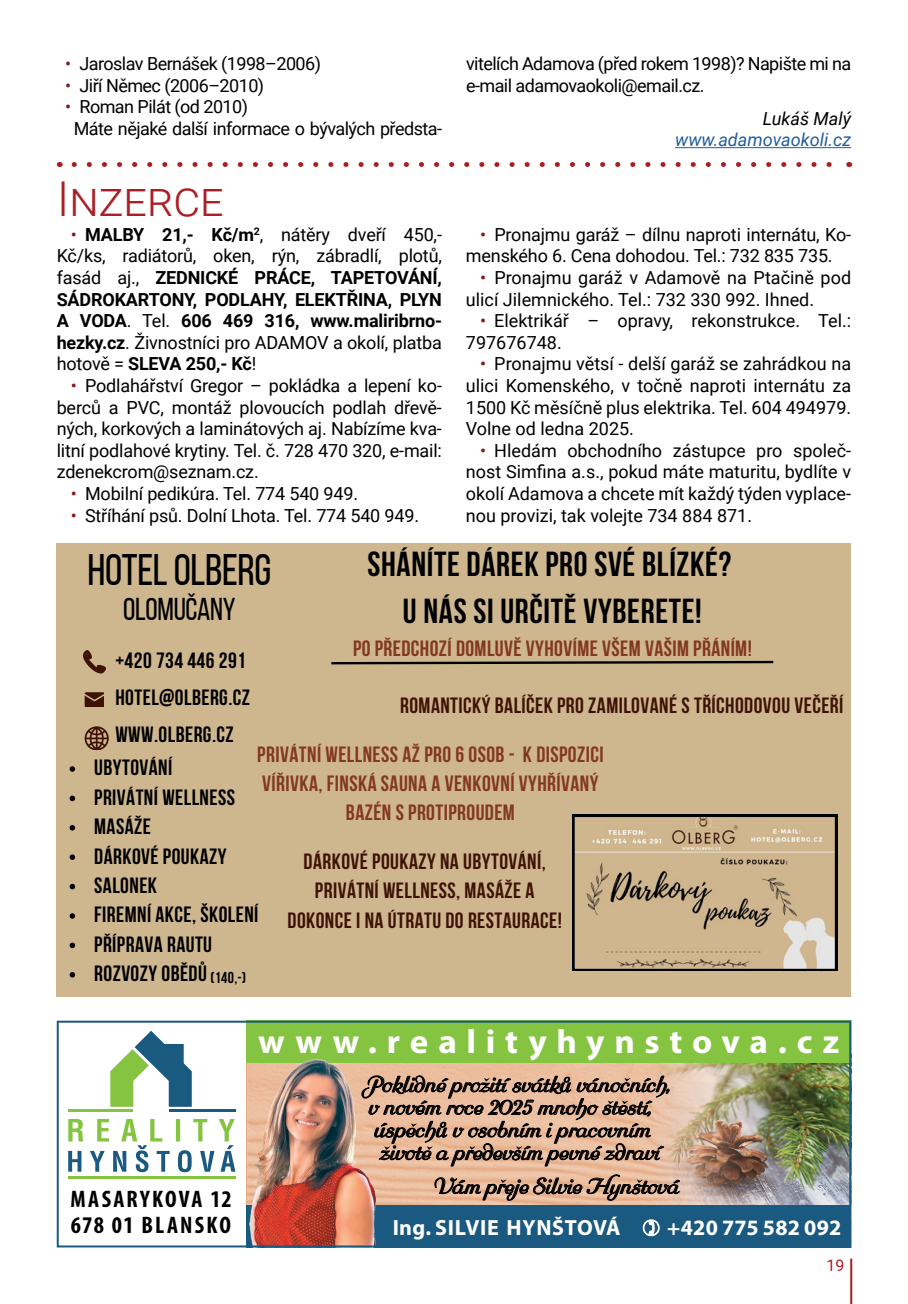
<style>
.page{position:relative;width:908px;height:1304px;background:#fff}
.page>*{position:absolute;margin:0;border:0;box-sizing:border-box;transform-origin:0 0}
.t1{font:300 48px "Roboto";color:#aa1f24}
.t2{font:44px "Bebas Neue";letter-spacing:-.01em;color:#000}
.t3{font:700 34.6px/47.2px "Bebas Neue";letter-spacing:.02em;color:#000;text-align:center}
.t4{font:700 33.8px "Myriad Pro";letter-spacing:.275em;color:#fff;scale:1.04 1}
.t5{font:31.4px "Bebas Neue";letter-spacing:-.01em;color:#000}
.t6{font:24px/22.6px "Rundkursiv";color:#000;text-align:center}
.t7{font:700 condensed 24px/26px "Myriad Pro";letter-spacing:.09em;color:#000}
.t8{font:700 22px/29.4px "Bebas Neue";letter-spacing:.02em;color:#000}
.t9{font:700 22px/29.4px "Bebas Neue";letter-spacing:.02em;color:#833820;text-align:center}
.t10{font:700 22px/29.4px "Bebas Neue";letter-spacing:.02em;color:#3e1305;text-align:center}
.t11{font:700 22px "Myriad Pro";letter-spacing:.015em;color:#fff}
.t12{font:18px/21.6px "Roboto";letter-spacing:-.01em;color:#000;text-align:justify}
.t13{font:700 18px/21.6px "Roboto";letter-spacing:-.01em;color:#000;text-align:justify}
.t14{font:18px/21.6px "Roboto";letter-spacing:-.03em;color:#000}
.t15{font:italic 18px "Roboto";color:#215e9e}
.t16{font:italic 18px "Roboto";color:#000}
.t17{font:16px "Roboto";color:#aa1f24}
.t18{font:700 15.8px "Bebas Neue";color:#000}
.s1{color:#871619}
.s2{font-weight:400;color:#871619}
.s3{font-weight:400}
</style>
<div class="page">
<hr style="left:849px;top:1259px;width:2px;height:45px;background:#aa1f24">
<svg style="left:74px;top:162px;width:758px;height:5px"></svg>
<img style="left:378px;top:1063px;width:272px;height:142px">
<img style="left:650px;top:1063px;width:197px;height:142px">
<div style="left:246px;top:1021px;width:604px;height:42px;background:#85c441"></div>
<div style="left:246px;top:1205px;width:604px;height:42px;background:#1a5980"></div>
<svg style="left:68px;top:1119px;width:167px;height:53px"></svg>
<hr style="left:68px;top:1176px;width:167px;height:2px;background:#85c441">
<hr style="left:169px;top:1110px;width:66px;height:2px;background:#1a5980">
<hr style="left:68px;top:1110px;width:65px;height:2px;background:#85c441">
<svg style="left:110px;top:1031px;width:82px;height:76px"></svg>
<svg style="left:434px;top:1174px;width:245px;height:27px"></svg>
<svg style="left:378px;top:1075px;width:291px;height:91px"></svg>
<img style="left:249px;top:1225px;width:127px;height:19px">
<img style="left:246px;top:1059px;width:132px;height:166px">
<div style="left:57px;top:1021px;width:793px;height:226px;border:2px solid #1a5980"></div>
<div style="left:57px;top:543px;width:793px;height:454px;background:#ceb68f"></div>
<svg style="left:85px;top:726px;width:23px;height:24px"></svg>
<svg style="left:83px;top:650px;width:23px;height:23px"></svg>
<svg style="left:85px;top:692px;width:18px;height:14px"></svg>
<svg style="left:331px;top:660px;width:443px;height:5px"></svg>
<svg style="left:70px;top:766px;width:5px;height:6px"></svg>
<svg style="left:70px;top:796px;width:5px;height:5px"></svg>
<svg style="left:70px;top:825px;width:5px;height:6px"></svg>
<svg style="left:70px;top:854px;width:5px;height:6px"></svg>
<svg style="left:70px;top:884px;width:5px;height:5px"></svg>
<svg style="left:70px;top:913px;width:5px;height:6px"></svg>
<svg style="left:70px;top:943px;width:5px;height:5px"></svg>
<svg style="left:70px;top:972px;width:5px;height:5px"></svg>
<svg style="left:572px;top:815px;width:264px;height:156px"></svg>
<hr style="left:674px;top:147px;width:176px;height:1px;background:#215e9e">
<svg style="left:642px;top:1220px;width:17px;height:16px"></svg>
<p class="t14" style="left:65px;top:52px;width:257px"><span class="s1">•</span> Jaroslav Bernášek (1998–2006)</p>
<p class="t14" style="left:65px;top:74px;width:200px"><span class="s1">•</span> Jiří Němec (2006–2010)</p>
<p class="t14" style="left:74px;top:96px;width:369px;text-indent:-8px"><span class="s1">•</span> Roman Pilát (od 2010)<br>Máte nějaké další informace o bývalých předsta-</p>
<h1 class="t1" style="left:57px;top:165px;width:168px">Inzerce</h1>
<p class="t13" style="left:57px;top:223px;width:386px;text-indent:14px"><span class="s2">•</span> MALBY 21,- Kč/m<sup>2</sup><span class="s3">, nátěry dveří 450,- Kč/ks, radiátorů, oken, rýn, zábradlí, plotů, fasád aj.,</span> ZEDNICKÉ PRÁCE, TAPETOVÁNÍ, SÁDROKARTONY, PODLAHY, ELEKTŘINA, PLYN A VODA<span class="s3">. Tel.</span> 606 469 316, www.maliribrno&shy;hezky.cz<span class="s3">. Živnostníci pro ADAMOV a okolí, platba hotově =</span> SLEVA 250,- Kč<span class="s3">!</span></p>
<p class="t12" style="left:57px;top:374px;width:386px;text-indent:14px"><span class="s1">•</span> Podlahářství Gregor – pokládka a lepení ko&shy;berců a PVC, montáž plovoucích podlah dřevě&shy;ných, korkových a laminátových aj. Nabízíme kva&shy;litní podlahové krytiny. Tel. č. 728 470 320, e-mail: zdenekcrom@seznam.cz.</p>
<p class="t12" style="left:71px;top:482px;width:288px"><span class="s1">•</span> Mobilní pedikúra. Tel. 774 540 949.</p>
<p class="t12" style="left:71px;top:504px;width:349px"><span class="s1">•</span> Stříhání psů. Dolní Lhota. Tel. 774 540 949.</p>
<p class="t14" style="left:466px;top:52px;width:386px">vitelích Adamova (před rokem 1998)? Napište mi na e-mail adamovaokoli@email.cz.</p>
<p class="t16" style="left:762px;top:106px;width:90px">Lukáš Malý</p>
<p class="t15" style="left:674px;top:127px;width:177px">www.adamovaokoli.cz</p>
<p class="t12" style="left:466px;top:223px;width:386px;text-indent:14px"><span class="s1">•</span> Pronajmu garáž – dílnu naproti internátu, Ko&shy;menského 6. Cena dohodou. Tel.: 732 835 735.</p>
<p class="t12" style="left:465px;top:266px;width:386px;text-indent:14px"><span class="s1">•</span> Pronajmu garáž v Adamově na Ptačině pod ulicí Jilemnického. Tel.: 732 330 992. Ihned.</p>
<p class="t12" style="left:465px;top:309px;width:386px;text-indent:14px"><span class="s1">•</span> Elektrikář – opravy, rekonstrukce. Tel.:<br>797676748.</p>
<p class="t12" style="left:465px;top:353px;width:386px;text-indent:14px"><span class="s1">•</span> Pronajmu větsí - delší garáž se zahrádkou na ulici Komenského, v točně naproti internátu za 1500 Kč měsíčně plus elektrika. Tel. 604 494979.<br>Volne od ledna 2025.</p>
<p class="t12" style="left:465px;top:439px;width:386px;text-indent:14px"><span class="s1">•</span> Hledám obchodního zástupce pro společ&shy;nost Simfina a.s., pokud máte maturitu, bydlíte v okolí Adamova a chcete mít každý týden vyplace&shy;nou provizi, tak volejte 734 884 871.</p>
<h2 class="t2" style="left:88px;top:545px;width:185px">HOTELOLBERG</h2>
<h3 class="t5" style="left:123px;top:592px;width:114px">OLOMUČANY</h3>
<p class="t8" style="left:115px;top:646px;width:132px">+420 734 446 291</p>
<h3 class="t3" style="left:367px;top:540px;width:365px">SHÁNÍTE DÁREK PRO SVÉ BLÍZKÉ?<br>U NÁS SI URČITĚ VYBERETE!</h3>
<p class="t9" style="left:353px;top:633px;width:400px">PO PŘEDCHOZÍ DOMLUVĚ VYHOVÍME VŠEM VAŠIM PŘÁNÍM!</p>
<p class="t8" style="left:115px;top:679px;width:136px;line-height:37.2px">HOTEL@OLBERG.CZ<br>WWW.OLBERG.CZ</p>
<p class="t10" style="left:400px;top:690px;width:444px">ROMANTICKÝ BALÍČEK PRO ZAMILOVANÉ S TŘÍCHODOVOU VEČEŘÍ</p>
<p class="t9" style="left:257px;top:739px;width:347px">PRIVÁTNÍ WELLNESS AŽ PRO 6 OSOB - K DISPOZICI<br>VÍŘIVKA, FINSKÁ SAUNA A VENKOVNÍ VYHŘÍVANÝ<br>BAZÉN S PROTIPROUDEM</p>
<p class="t10" style="left:287px;top:846px;width:276px">DÁRKOVÉ POUKAZY NA UBYTOVÁNÍ,<br>PRIVÁTNÍ WELLNESS, MASÁŽE A<br>DOKONCE I NA ÚTRATU DO RESTAURACE!</p>
<p class="t8" style="left:94px;top:753px;width:166px">UBYTOVÁNÍ<br>PRIVÁTNÍ WELLNESS<br>MASÁŽE<br>DÁRKOVÉ POUKAZY<br>SALONEK<br>FIREMNÍ AKCE, ŠKOLENÍ<br>PŘÍPRAVA RAUTU<br>ROZVOZY OBĚDŮ</p>
<p class="t18" style="left:210px;top:969px;width:37px">(140,-)</p>
<h3 class="t7" style="left:70px;top:1186px;width:162px">MASARYKOVA 12<br>678 01 BLANSKO</h3>
<h3 class="t4" style="left:258px;top:1020px;width:560px">www.realityhynstova.cz</h3>
<h3 class="t6" style="left:361px;top:1074px;width:310px">Poklidné prozití svátku vánocních, v novém roce 2025 mnoho stestí, úspechu v osobním i pracovním zivote a predevsím pevné zdraví</h3>
<h3 class="t6" style="left:433px;top:1176px;width:246px">Vám preje Silvie Hynstová</h3>
<p class="t11" style="left:392px;top:1213px;width:229px">Ing. SIlvIe Hynštová</p>
<p class="t11" style="left:667px;top:1213px;width:175px">+420 775 582 092</p>
<p class="t17" style="left:826px;top:1254px;width:19px">19</p>
</div>
